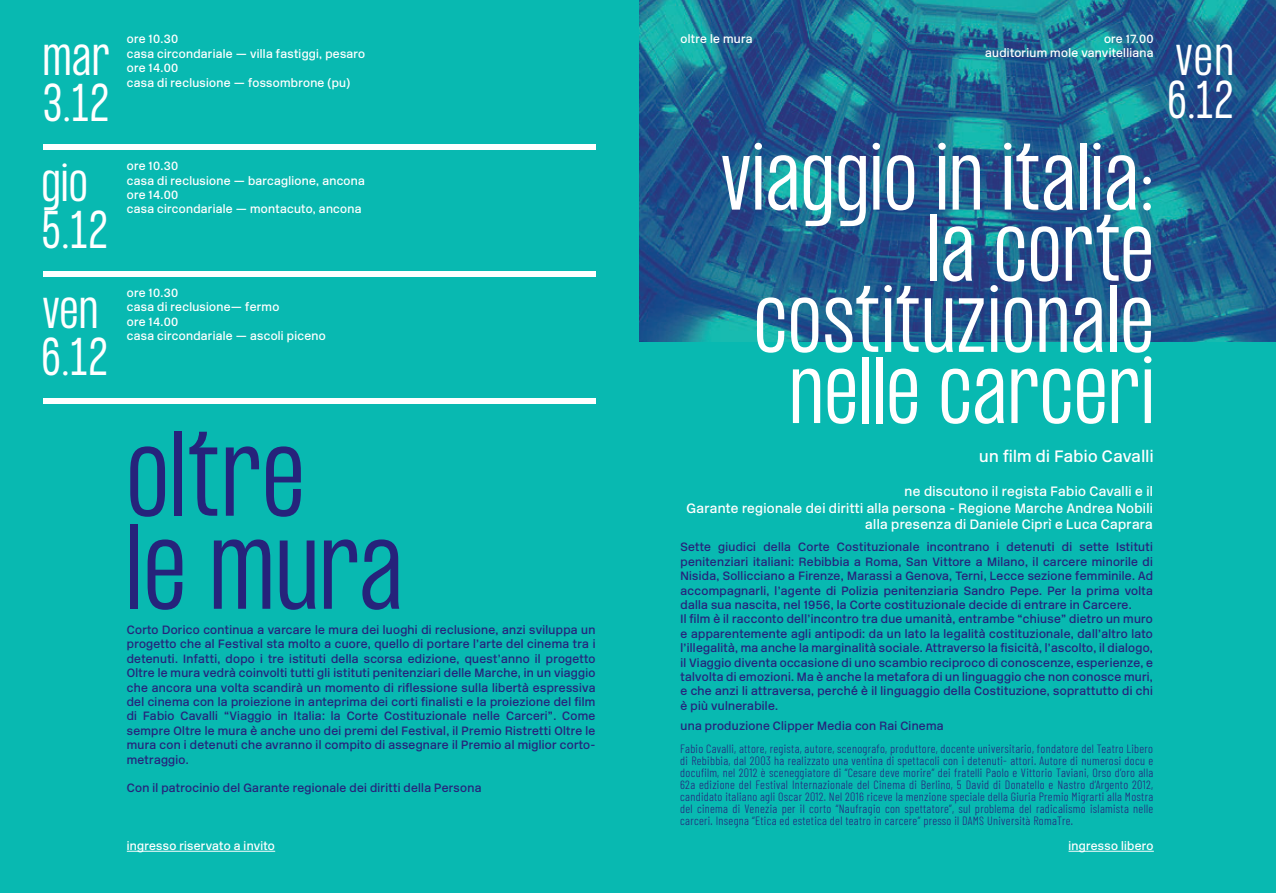
<style>
.page{position:relative;width:1276px;height:893px;background:#08b9b1}
.page>*{position:absolute;margin:0;border:0;box-sizing:border-box;transform-origin:0 0}
.t1{font:300 105px "Formula Condensed";letter-spacing:.02em;color:#26237b}
.t2{font:300 82.5px/71.1px "Formula Condensed";letter-spacing:.015em;color:#fff;text-align:right}
.t3{font:300 46.5px/46.5px "Formula Condensed";letter-spacing:.015em;color:#fff}
.t4{font:500 16.5px "New Rail Alphabet";letter-spacing:.025em;color:#fff}
.t5{font:500 13.5px/16.5px "New Rail Alphabet";letter-spacing:.025em;color:#fff;text-align:right}
.t6{font:500 12px/14.4px "New Rail Alphabet";letter-spacing:.025em;color:#26237b;text-align:justify}
.t7{font:300 12px/12px "Barlow Condensed";letter-spacing:.025em;color:#26237b;text-align:justify}
.t8{font:500 12px/14.4px "New Rail Alphabet";letter-spacing:.025em;color:#fff}
</style>
<div class="page">
<img style="left:639px;top:0;width:637px;height:341px">
<hr style="left:127px;top:851px;width:148px;height:1px;background:#fff">
<hr style="left:1068px;top:851px;width:85px;height:1px;background:#fff">
<div style="left:43px;top:145px;width:552px;height:5px;background:#fff"></div>
<div style="left:43px;top:272px;width:552px;height:5px;background:#fff"></div>
<div style="left:43px;top:398px;width:552px;height:5px;background:#fff"></div>
<h3 class="t3" style="left:43px;top:35px;width:69px">mar<br>3.12</h3>
<h3 class="t3" style="left:42px;top:162px;width:67px">gio<br>5.12</h3>
<h3 class="t3" style="left:42px;top:289px;width:67px">ven<br>6.12</h3>
<p class="t8" style="left:127px;top:32px;width:240px">ore 10.30<br>casa circondariale — villa fastiggi, pesaro ore 14.00<br>casa di reclusione — fossombrone (pu)</p>
<p class="t8" style="left:680px;top:32px;width:74px">oltre le mura</p>
<p class="t8" style="left:985px;top:31px;width:170px;text-align:right">ore 17.00<br>auditorium mole vanvitelliana</p>
<p class="t8" style="left:127px;top:159px;width:240px">ore 10.30<br>casa di reclusione — barcaglione, ancona ore 14.00<br>casa circondariale — montacuto, ancona</p>
<p class="t8" style="left:127px;top:285px;width:200px">ore 10.30<br>casa di reclusione— fermo<br>ore 14.00<br>casa circondariale — ascoli piceno</p>
<h1 class="t1" style="left:127px;top:412px;width:179px">oltre</h1>
<h1 class="t1" style="left:127px;top:505px;width:277px">le mura</h1>
<p class="t6" style="left:127px;top:622px;width:470px">Corto Dorico continua a varcare le mura dei luoghi di reclusione, anzi sviluppa un progetto che al Festival sta molto a cuore, quello di portare l’arte del cinema tra i detenuti. Infatti, dopo i tre istituti della scorsa edizione, quest’anno il progetto Oltre le mura vedrà coinvolti tutti gli istituti penitenziari delle Marche, in un viaggio che ancora una volta scandirà un momento di riflessione sulla libertà espressiva del cinema con la proiezione in anteprima dei corti finalisti e la proiezione del film di Fabio Cavalli “Viaggio in Italia: la Corte Costituzionale nelle Carceri”. Come sempre Oltre le mura è anche uno dei premi del Festival, il Premio Ristretti Oltre le mura con i detenuti che avranno il compito di assegnare il Premio al miglior corto&shy;metraggio.</p>
<p class="t6" style="left:127px;top:781px;width:356px">Con il patrocinio del Garante regionale dei diritti della Persona</p>
<h2 class="t2" style="left:719px;top:145px;width:436px">viaggio in italia: la corte costituzionale nelle carceri</h2>
<h3 class="t4" style="left:979px;top:445px;width:176px">un film di Fabio Cavalli</h3>
<p class="t5" style="left:686px;top:483px;width:468px">ne discutono il regista Fabio Cavalli e il<br>Garante regionale dei diritti alla persona - Regione Marche Andrea Nobili</p>
<p class="t5" style="left:865px;top:516px;width:289px">alla presenza di Daniele Ciprì e Luca Caprara</p>
<p class="t6" style="left:680px;top:540px;width:474px;text-align:left">Sette giudici della Corte Costituzionale incontrano i detenuti di sette Istituti penitenziari italiani: Rebibbia a Roma, San Vittore a Milano, il carcere minorile di Nisida, Sollicciano a Firenze, Marassi a Genova, Terni, Lecce sezione femminile. Ad accompagnarli, l’agente di Polizia penitenziaria Sandro Pepe. Per la prima volta dalla sua nascita, nel 1956, la Corte costituzionale decide di entrare in Carcere.<br>Il film è il racconto dell’incontro tra due umanità, entrambe “chiuse” dietro un muro e apparentemente agli antipodi: da un lato la legalità costituzionale, dall’altro lato l’illegalità, ma anche la marginalità sociale. Attraverso la fisicità, l’ascolto, il dialogo, il Viaggio diventa occasione di uno scambio reciproco di conoscenze, esperienze, e talvolta di emozioni. Ma è anche la metafora di un linguaggio che non conosce muri, e che anzi li attraversa, perché è il linguaggio della Costituzione, soprattutto di chi è più vulnerabile.</p>
<p class="t6" style="left:680px;top:719px;width:265px">una produzione Clipper Media con Rai Cinema</p>
<p class="t7" style="left:680px;top:742px;width:474px">Fabio Cavalli, attore, regista, autore, scenografo, produttore, docente universitario, fondatore del Teatro Libero di Rebibbia, dal 2003 ha realizzato una ventina di spettacoli con i detenuti- attori. Autore di numerosi docu e docufilm, nel 2012 è sceneggiatore di “Cesare deve morire” dei fratelli Paolo e Vittorio Taviani, Orso d’oro alla 62a edizione del Festival Internazionale del Cinema di Berlino, 5 David di Donatello e Nastro d’Argento 2012, candidato italiano agli Oscar 2012. Nel 2016 riceve la menzione speciale della Giuria Premio Migrarti alla Mostra del cinema di Venezia per il corto “Naufragio con spettatore”, sul problema del radicalismo islamista nelle carceri. Insegna “Etica ed estetica del teatro in carcere” presso il DAMS Università RomaTre.</p>
<p class="t8" style="left:127px;top:839px;width:150px">ingresso riservato a invito</p>
<p class="t8" style="left:1068px;top:839px;width:86px">ingresso libero</p>
<h3 class="t3" style="left:1167px;top:37px;width:67px;line-height:43.5px">ven<br>6.12</h3>
</div>
